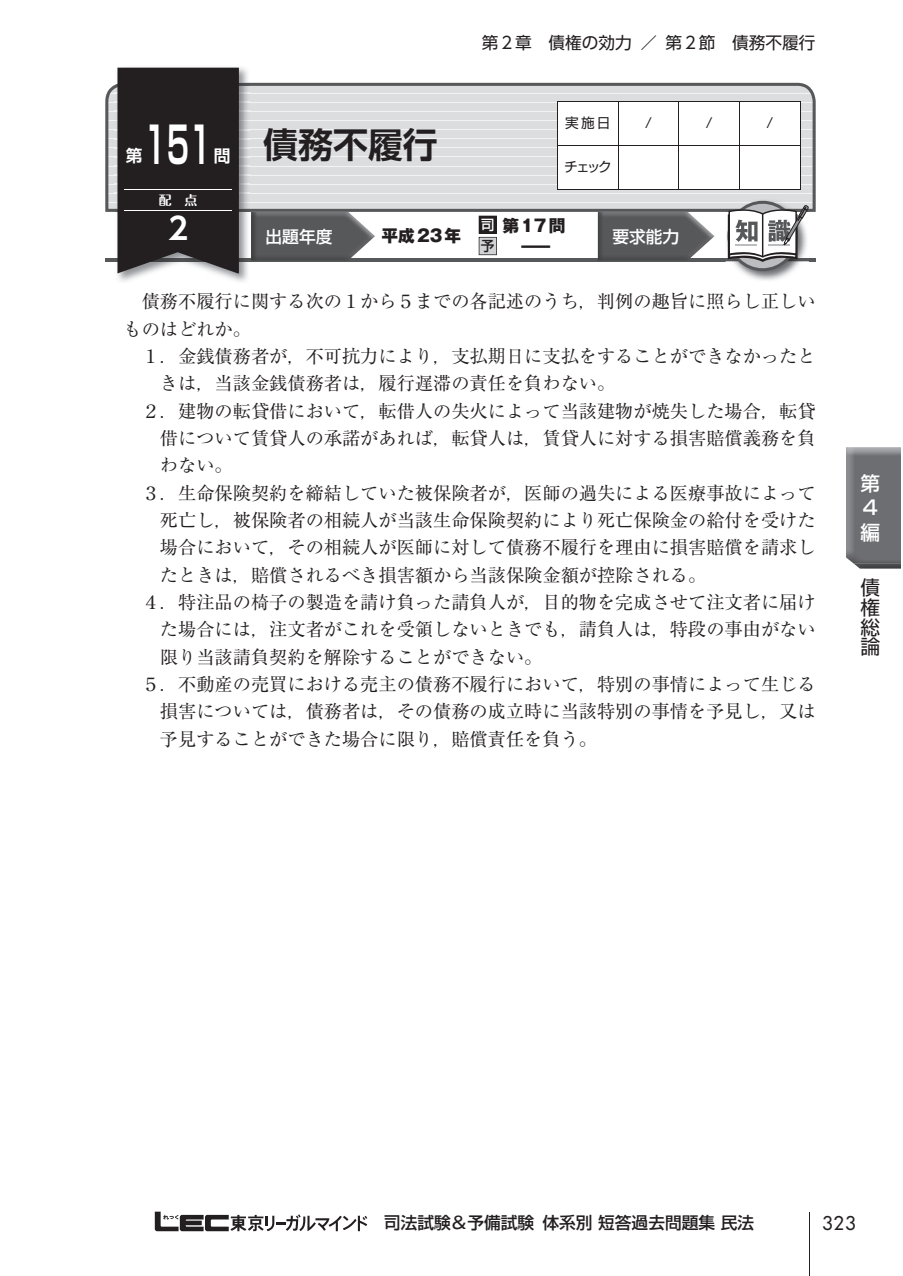
<style>
.page{position:relative;width:903px;height:1276px;background:#fff}
.page>*{position:absolute;margin:0;border:0;box-sizing:border-box;transform-origin:0 0}
.t1{font:50.05px "Bokutoh N Std De Bold 90 msp RKSJ H";color:#fff;scale:.59 1}
.t2{font:34.82px "Shin Go Pro De Bold 90 msp RKSJ H";color:#231f20}
.t3{font:30.28px "UD Shin Go Pro De Bold 90 msp RKSJ H";color:#fff}
.t4{font:19.78px/19.8px "Shin Go Pro Regular 90 msp RKSJ H";color:#231f20;text-align:justify}
.t5{font:19.78px/24.7px "Shin Go Pro Medium 90 msp RKSJ H";color:#fff;text-align:justify}
.t6{font:18.2px/27.3px "Ryumin Pro Regular 90 msp RKSJ H";color:#231f20}
.t7{font:18.2px "MO Suuji HA H An";color:#231f20}
.t8{font:16.62px "Shin Go Pro Medium 90 msp RKSJ H";color:#231f20}
.t9{font:16.62px "UD Shin Go Pro Regular 90 msp RKSJ H";color:#231f20}
.t10{font:16.62px "Gothic MB101 Pro Heavy 90 msp RKSJ H";letter-spacing:.125em;color:#231f20}
.t11{font:16.62px "Shin Go Pro Medium 90 msp RKSJ H";color:#fff}
.t12{font:16.62px "Shin Go Pro De Bold 90 msp RKSJ H";color:#fff}
.t13{font:13.65px "Shin Go Pro Regular 90 msp RKSJ H";letter-spacing:-.12em;color:#231f20}
.t14{font:13.65px "Shin Go Pro Medium 90 msp RKSJ H";color:#231f20}
.t15{font:12.95px "Maru Fo Pro Bold 90 msp RKSJ H";color:#fff}
.s1{font-family:"Shin Go Pro Medium 90 msp RKSJ H";font-size:13.65px;color:#fff}
.s2{font-family:"Gothic MB101 Pro Heavy 90 msp RKSJ H";font-size:16.62px}
.s3{font-family:"Gothic MB101 Pro De Bold 90 msp RKSJ H";font-size:16.62px}
.s4{font-family:"Gothic MB101 Pro Medium 90 msp RKSJ H"}
</style>
<div class="page">
<hr style="left:810px;top:1212px;width:1px;height:64px;background:#231f20">
<svg style="left:155px;top:1211px;width:212px;height:20px"></svg>
<img style="left:854px;top:564px;width:47px;height:5px">
<img style="left:846px;top:447px;width:55px;height:117px">
<svg style="left:105px;top:83px;width:711px;height:129px;background:#d4d5d7"></svg>
<svg style="left:558px;top:102px;width:242px;height:87px"></svg>
<hr style="left:557px;top:101px;width:61px;height:1px;background:#231f20">
<hr style="left:557px;top:101px;width:1px;height:44px;background:#231f20">
<hr style="left:618px;top:101px;width:61px;height:1px;background:#231f20">
<hr style="left:618px;top:101px;width:1px;height:44px;background:#231f20">
<hr style="left:679px;top:101px;width:61px;height:1px;background:#231f20">
<hr style="left:678px;top:101px;width:1px;height:44px;background:#231f20">
<hr style="left:740px;top:101px;width:61px;height:1px;background:#231f20">
<hr style="left:739px;top:101px;width:1px;height:44px;background:#231f20">
<hr style="left:800px;top:101px;width:1px;height:44px;background:#231f20">
<hr style="left:557px;top:145px;width:61px;height:1px;background:#231f20">
<hr style="left:557px;top:146px;width:1px;height:43px;background:#231f20">
<hr style="left:618px;top:145px;width:61px;height:1px;background:#231f20">
<hr style="left:618px;top:146px;width:1px;height:43px;background:#231f20">
<hr style="left:679px;top:145px;width:61px;height:1px;background:#231f20">
<hr style="left:678px;top:146px;width:1px;height:43px;background:#231f20">
<hr style="left:740px;top:145px;width:61px;height:1px;background:#231f20">
<hr style="left:739px;top:146px;width:1px;height:43px;background:#231f20">
<hr style="left:800px;top:146px;width:1px;height:43px;background:#231f20">
<hr style="left:557px;top:189px;width:244px;height:1px;background:#231f20">
<hr style="left:105px;top:258px;width:711px;height:3px;background:#57585a">
<img style="left:251px;top:212px;width:124px;height:46px">
<img style="left:598px;top:212px;width:117px;height:46px">
<img style="left:115px;top:67px;width:135px;height:215px">
<img style="left:115px;top:83px;width:135px;height:129px">
<div style="left:117px;top:68px;width:122px;height:205px;background:#231f20"></div>
<hr style="left:125px;top:210px;width:107px;height:1px;background:#fff">
<hr style="left:125px;top:189px;width:107px;height:1px;background:#fff">
<img style="left:726px;top:198px;width:83px;height:83px">
<svg style="left:727px;top:201px;width:82px;height:70px"></svg>
<svg style="left:479px;top:216px;width:18px;height:39px"></svg>
<p class="t12" style="left:126px;top:149px;width:18px">第</p>
<h1 class="t1" style="left:145px;top:126px;width:116px">151</h1>
<p class="t12" style="left:214px;top:149px;width:18px">問</p>
<p class="t15" style="left:159px;top:195px;width:40px">配　点</p>
<h3 class="t3" style="left:168px;top:217px;width:22px">2</h3>
<h2 class="t2" style="left:263px;top:132px;width:176px">債務不履行</h2>
<p class="t9" style="left:482px;top:36px;width:335px">第２章　債権の効力／第２節　債務不履行</p>
<p class="t13" style="left:565px;top:118px;width:47px">実施日</p>
<p class="t13" style="left:645px;top:118px;width:8px">/</p>
<p class="t13" style="left:706px;top:118px;width:8px">/</p>
<p class="t13" style="left:767px;top:118px;width:8px">/</p>
<p class="t13" style="left:564px;top:162px;width:49px">チェック</p>
<p class="t10" style="left:481px;top:219px;width:86px"><span class="s1">司</span> 第17問</p>
<p class="t14" style="left:481px;top:241px;width:73px">予 <span class="s2">　</span><span class="s3">ー</span></p>
<p class="t10" style="left:382px;top:229px;width:81px">平成23年</p>
<p class="t11" style="left:266px;top:230px;width:68px">出題年度</p>
<p class="t11" style="left:612px;top:230px;width:68px">要求能力</p>
<p class="t6" style="left:124px;top:290px;width:694px;text-indent:18px">債務不履行に関する次の１から５までの各記述のうち，判例の趣旨に照らし正しいものはどれか。</p>
<p class="t6" style="left:142px;top:345px;width:675px">１．金銭債務者が，不可抗力により，支払期日に支払をすることができなかったと</p>
<p class="t6" style="left:160px;top:372px;width:457px">きは，当該金銭債務者は，履行遅滞の責任を負わない。</p>
<p class="t6" style="left:142px;top:400px;width:675px">２．建物の転貸借において，転借人の失火によって当該建物が焼失した場合，転貸</p>
<p class="t6" style="left:160px;top:427px;width:657px">借について賃貸人の承諾があれば，転貸人は，賃貸人に対する損害賠償義務を負</p>
<p class="t6" style="left:160px;top:454px;width:74px">わない。</p>
<p class="t6" style="left:142px;top:482px;width:675px">３．生命保険契約を締結していた被保険者が，医師の過失による医療事故によって</p>
<p class="t6" style="left:160px;top:509px;width:657px">死亡し，被保険者の相続人が当該生命保険契約により死亡保険金の給付を受けた</p>
<p class="t6" style="left:160px;top:536px;width:657px">場合において，その相続人が医師に対して債務不履行を理由に損害賠償を請求し</p>
<p class="t6" style="left:160px;top:563px;width:548px">たときは，賠償されるべき損害額から当該保険金額が控除される。</p>
<p class="t6" style="left:142px;top:591px;width:675px">４．特注品の椅子の製造を請け負った請負人が，目的物を完成させて注文者に届け</p>
<p class="t6" style="left:160px;top:618px;width:657px">た場合には，注文者がこれを受領しないときでも，請負人は，特段の事由がない</p>
<p class="t6" style="left:160px;top:645px;width:384px">限り当該請負契約を解除することができない。</p>
<p class="t6" style="left:142px;top:673px;width:675px">５．不動産の売買における売主の債務不履行において，特別の事情によって生じる</p>
<p class="t6" style="left:160px;top:700px;width:657px">損害については，債務者は，その債務の成立時に当該特別の事情を予見し，又は</p>
<p class="t6" style="left:160px;top:727px;width:439px">予見することができた場合に限り，賠償責任を負う。</p>
<p class="t5" style="left:860px;top:474px;width:21px">第４編</p>
<p class="t4" style="left:860px;top:580px;width:21px">債権総論</p>
<p class="t8" style="left:367px;top:1216px;width:388px">　司法試験<span class="s4">＆</span>予備試験 体系別 短答過去問題集 民法</p>
<p class="t7" style="left:822px;top:1215px;width:36px">323</p>
</div>
